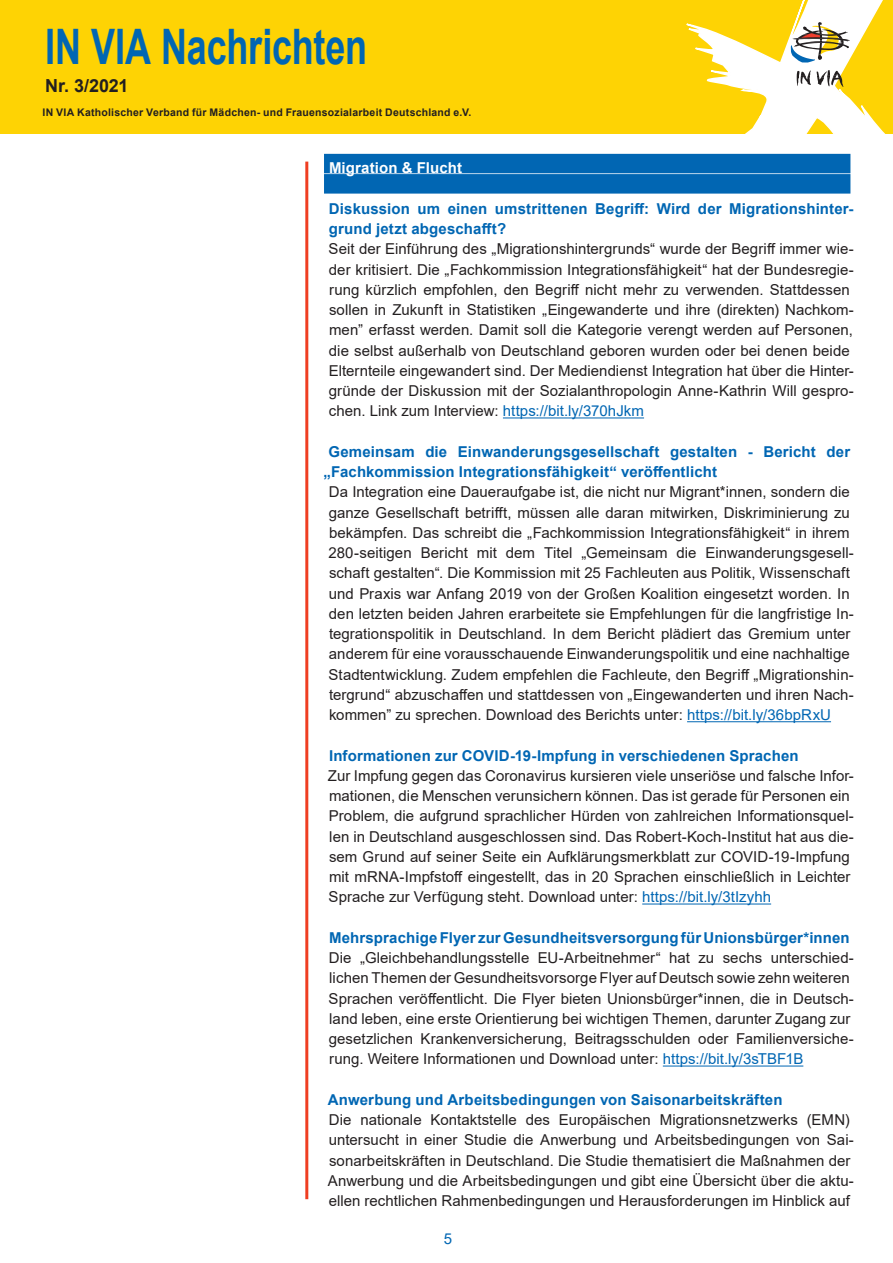
<style>
.page{position:relative;width:893px;height:1263px;background:#fff}
.page>*{position:absolute;margin:0;border:0;box-sizing:border-box;transform-origin:0 0}
.t1{font:700 48.9px "Arial";letter-spacing:-.005em;color:#0166b3;scale:.74 1}
.t2{font:700 18px "Arial";letter-spacing:-.005em;color:#231f20}
.t3{font:15px/20.2px "Arial";letter-spacing:.005em;color:#231f20}
.t4{font:700 15px/20.2px "Arial";letter-spacing:.01em;color:#0166b3}
.TITELKASTEN_BLAU{font:700 15px "Arial";letter-spacing:.01em;color:#fff}
.t5{font:15px "Arial";color:#0166b3}
.t6{font:700 10.5px "Arial";letter-spacing:.02em;color:#231f20}
.s1{color:#0166b3}
</style>
<div class="page">
<div style="left:0;top:0;width:893px;height:133px;background:#fed304"></div>
<svg style="left:686px;top:0;width:199px;height:133px"></svg>
<hr style="left:305px;top:162px;width:3px;height:1037px;background:#ef3e22">
<div style="left:324px;top:154px;width:526px;height:19px;background:#0166b3"></div>
<div style="left:324px;top:174px;width:526px;height:20px;background:#0166b3"></div>
<hr style="left:503px;top:418px;width:141px;height:1px;background:#0166b3">
<hr style="left:687px;top:721px;width:144px;height:1px;background:#0166b3">
<hr style="left:642px;top:904px;width:129px;height:1px;background:#0166b3">
<hr style="left:663px;top:1066px;width:140px;height:1px;background:#0166b3">
<h1 class="t1" style="left:45px;top:12px;width:437px">IN VIA Nachrichten</h1>
<p class="t2" style="left:45px;top:73px;width:85px">Nr. 3/2021</p>
<p class="t6" style="left:43px;top:105px;width:430px">IN VIA Katholischer Verband für Mädchen- und Frauensozialarbeit Deutschland e.V.</p>
<p class="TITELKASTEN_BLAU" style="left:329px;top:157px;width:135px">Migration &amp; Flucht</p>
<p class="t4" style="left:329px;top:199px;width:526px">Diskussion um einen umstrittenen Begriff: Wird der Migrationshinter&shy;grund jetzt abgeschafft?</p>
<p class="t3" style="left:329px;top:239px;width:527px">Seit der Einführung des „Migrationshintergrunds“ wurde der Begriff immer wie&shy;der kritisiert. Die „Fachkommission Integrationsfähigkeit“ hat der Bundesregie&shy;rung kürzlich empfohlen, den Begriff nicht mehr zu verwenden. Stattdessen sollen in Zukunft in Statistiken „Eingewanderte und ihre (direkten) Nachkom&shy;men” erfasst werden. Damit soll die Kategorie verengt werden auf Personen, die selbst außerhalb von Deutschland geboren wurden oder bei denen beide Elternteile eingewandert sind. Der Mediendienst Integration hat über die Hinter&shy;gründe der Diskussion mit der Sozialanthropologin Anne-Kathrin Will gespro&shy;chen. Link zum Interview: <span class="s1">https://bit.ly/370hJkm</span></p>
<p class="t4" style="left:324px;top:442px;width:528px;text-indent:5px">Gemeinsam die Einwanderungsgesellschaft gestalten - Bericht der „Fachkommission Integrationsfähigkeit“ veröffentlicht</p>
<p class="t3" style="left:328px;top:482px;width:527px">Da Integration eine Daueraufgabe ist, die nicht nur Migrant*innen, sondern die ganze Gesellschaft betrifft, müssen alle daran mitwirken, Diskriminierung zu bekämpfen. Das schreibt die „Fachkommission Integrationsfähigkeit“ in ihrem 280-seitigen Bericht mit dem Titel „Gemeinsam die Einwanderungsgesell&shy;schaft gestalten“. Die Kommission mit 25 Fachleuten aus Politik, Wissenschaft und Praxis war Anfang 2019 von der Großen Koalition eingesetzt worden. In den letzten beiden Jahren erarbeitete sie Empfehlungen für die langfristige In&shy;tegrationspolitik in Deutschland. In dem Bericht plädiert das Gremium unter anderem für eine vorausschauende Einwanderungspolitik und eine nachhaltige Stadtentwicklung. Zudem empfehlen die Fachleute, den Begriff „Migrationshin&shy;tergrund“ abzuschaffen und stattdessen von „Eingewanderten und ihren Nach&shy;kommen” zu sprechen. Download des Berichts unter: <span class="s1">https://bit.ly/36bpRxU</span></p>
<p class="t4" style="left:329px;top:745px;width:471px">Informationen zur COVID-19-Impfung in verschiedenen Sprachen</p>
<p class="t3" style="left:328px;top:765px;width:528px">Zur Impfung gegen das Coronavirus kursieren viele unseriöse und falsche Infor&shy;mationen, die Menschen verunsichern können. Das ist gerade für Personen ein Problem, die aufgrund sprachlicher Hürden von zahlreichen Informationsquel&shy;len in Deutschland ausgeschlossen sind. Das Robert-Koch-Institut hat aus die&shy;sem Grund auf seiner Seite ein Aufklärungsmerkblatt zur COVID-19-Impfung mit mRNA-Impfstoff eingestellt, das in 20 Sprachen einschließlich in Leichter Sprache zur Verfügung steht. Download unter: <span class="s1">https://bit.ly/3tIzyhh</span></p>
<p class="t4" style="left:329px;top:928px;width:522px">Mehrsprachige Flyer zur Gesundheitsversorgung für Unionsbürger*innen</p>
<p class="t3" style="left:329px;top:948px;width:527px">Die „Gleichbehandlungsstelle EU-Arbeitnehmer“ hat zu sechs unterschied&shy;lichen Themen der Gesundheitsvorsorge Flyer auf Deutsch sowie zehn weiteren Sprachen veröffentlicht. Die Flyer bieten Unionsbürger*innen, die in Deutsch&shy;land leben, eine erste Orientierung bei wichtigen Themen, darunter Zugang zur gesetzlichen Krankenversicherung, Beitragsschulden oder Familienversiche&shy;rung. Weitere Informationen und Download unter: <span class="s1">https://bit.ly/3sTBF1B</span></p>
<p class="t4" style="left:328px;top:1090px;width:456px">Anwerbung und Arbeitsbedingungen von Saisonarbeitskräften</p>
<p class="t3" style="left:328px;top:1110px;width:527px">Die nationale Kontaktstelle des Europäischen Migrationsnetzwerks (EMN) untersucht in einer Studie die Anwerbung und Arbeitsbedingungen von Sai&shy;sonarbeitskräften in Deutschland. Die Studie thematisiert die Maßnahmen der Anwerbung und die Arbeitsbedingungen und gibt eine Übersicht über die aktu&shy;ellen rechtlichen Rahmenbedingungen und Herausforderungen im Hinblick auf</p>
<p class="t5" style="left:444px;top:1228px;width:10px">5</p>
</div>
